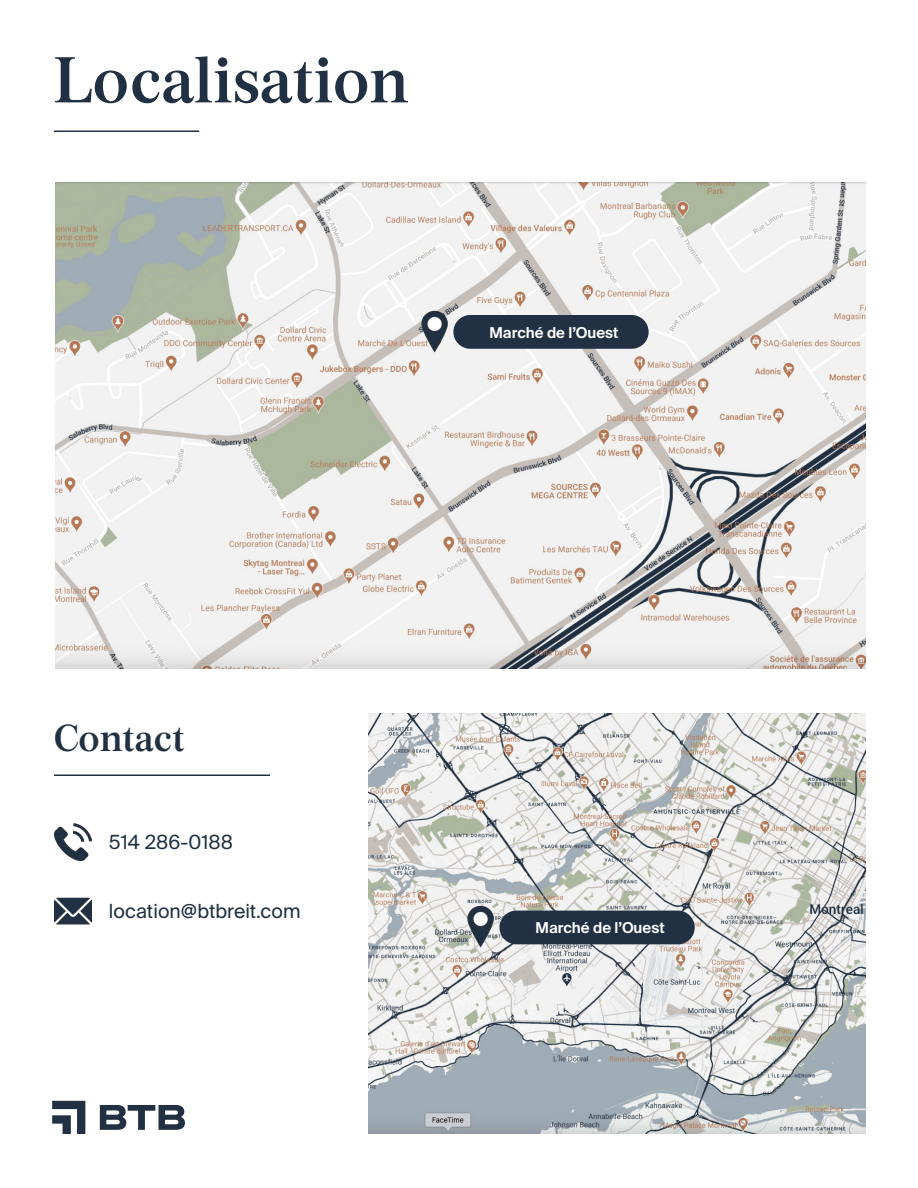
<style>
.page{position:relative;width:918px;height:1188px;background:#fff}
.page>*{position:absolute;margin:0;border:0;box-sizing:border-box;transform-origin:0 0}
.t1{font:600 64.5px "Burgess Pro";letter-spacing:.01em;color:#213042}
.t2{font:600 37.5px "Burgess Pro";letter-spacing:.005em;color:#213042}
.t3{font:19.5px "Suisse Intl";color:#213042}
.t4{font:600 15px "Suisse Intl";color:#fff}
</style>
<div class="page">
<img style="left:55px;top:182px;width:810px;height:486px">
<img style="left:369px;top:714px;width:496px;height:420px">
<hr style="left:54px;top:131px;width:145px;height:1px;background:#213042">
<svg style="left:52px;top:1101px;width:33px;height:33px"></svg>
<svg style="left:100px;top:1105px;width:85px;height:25px"></svg>
<hr style="left:54px;top:775px;width:216px;height:1px;background:#213042">
<img style="left:54px;top:897px;width:38px;height:28px">
<img style="left:54px;top:823px;width:38px;height:37px">
<img style="left:418px;top:306px;width:32px;height:48px">
<div style="left:453px;top:315px;width:196px;height:34px;background:#213042;border-radius:17px"></div>
<img style="left:464px;top:901px;width:32px;height:48px">
<div style="left:500px;top:911px;width:195px;height:33px;background:#213042;border-radius:17px"></div>
<p class="t1" style="left:54px;top:40px;width:357px">Localisation</p>
<p class="t4" style="left:489px;top:324px;width:131px">Marché de l’Ouest</p>
<p class="t2" style="left:54px;top:715px;width:132px">Contact</p>
<p class="t3" style="left:109px;top:831px;width:126px">514 286-0188</p>
<p class="t3" style="left:109px;top:900px;width:193px">location@btbreit.com</p>
<p class="t4" style="left:536px;top:919px;width:131px">Marché de l’Ouest</p>
</div>
